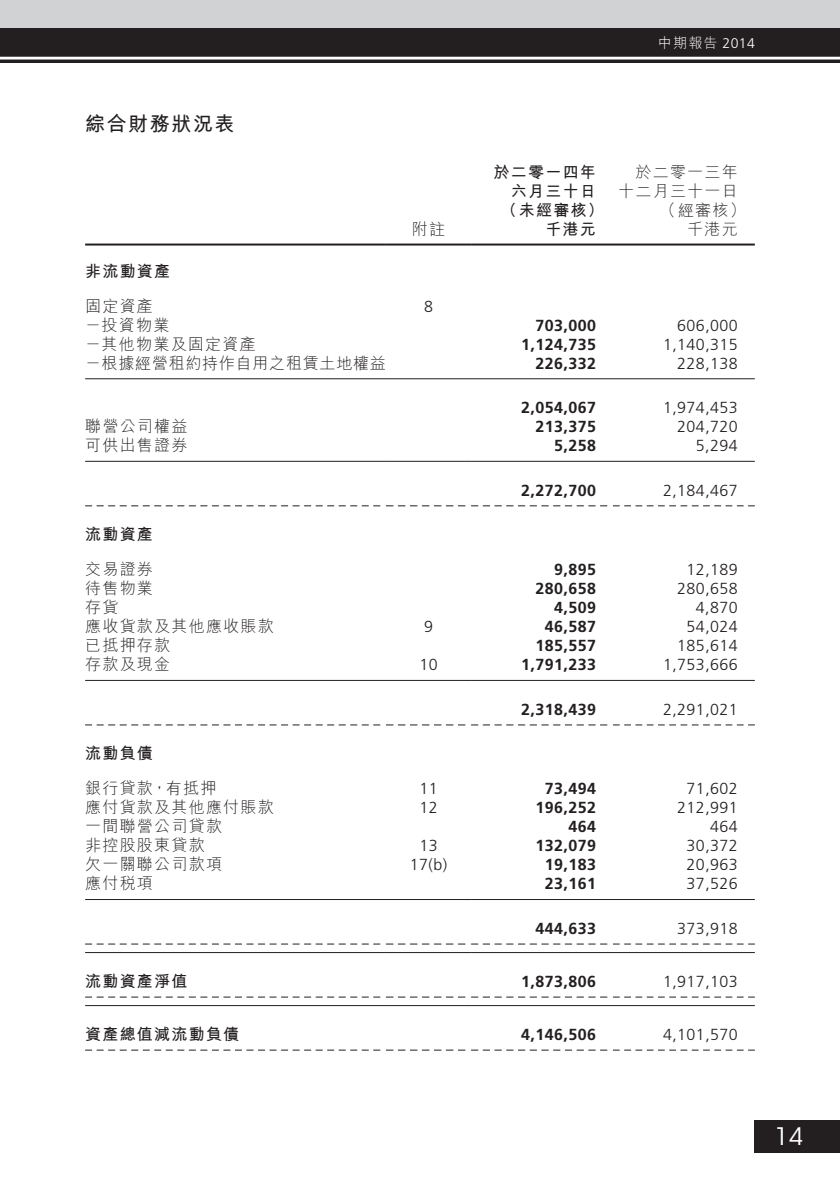
<style>
.page{position:relative;width:840px;height:1191px;background:#fff}
.page>*{position:absolute;margin:0;border:0;box-sizing:border-box;transform-origin:0 0}
.t1{font:24px "ITC Avant Garde Std";color:#fff}
.Heading_1{font:700 20px "M Hei HK";letter-spacing:.08em;color:#231f20}
.Body_Text{font:300 16px "Frutiger LT Std";letter-spacing:.03em;color:#231f20}
.Body_Text-2{font:700 16px "Frutiger LT Std";letter-spacing:.03em;color:#231f20}
.Body_Text-3{font:300 16px "M Hei HK";letter-spacing:.08em;color:#231f20}
.Body_Text-4{font:700 16px "M Hei HK";letter-spacing:.08em;color:#231f20}
.Body_Text-5{font:300 16px "M Hei HK";letter-spacing:.045em;color:#231f20}
.t2{font:300 14px "M Hei HK";color:#fff}
.s1{font-family:"Frutiger LT Std"}
</style>
<div class="page">
<div style="left:0;top:0;width:839px;height:42px;background:#d1d2d4"></div>
<div style="left:0;top:28px;width:839px;height:34px;background:#231f20"></div>
<hr style="left:0;top:57px;width:839px;height:2px;background:#fff">
<div style="left:754px;top:1120px;width:85px;height:32px;background:#231f20"></div>
<hr style="left:85px;top:243px;width:301px;height:2px;background:#231f20">
<hr style="left:386px;top:243px;width:85px;height:2px;background:#231f20">
<hr style="left:471px;top:243px;width:141px;height:2px;background:#231f20">
<hr style="left:612px;top:243px;width:142px;height:2px;background:#231f20">
<hr style="left:85px;top:378px;width:301px;height:1px;background:#231f20">
<hr style="left:386px;top:378px;width:85px;height:1px;background:#231f20">
<hr style="left:471px;top:378px;width:141px;height:1px;background:#231f20">
<hr style="left:612px;top:378px;width:142px;height:1px;background:#231f20">
<hr style="left:85px;top:461px;width:301px;height:1px;background:#231f20">
<hr style="left:386px;top:461px;width:85px;height:1px;background:#231f20">
<hr style="left:471px;top:461px;width:141px;height:1px;background:#231f20">
<hr style="left:612px;top:461px;width:142px;height:1px;background:#231f20">
<svg style="left:85px;top:505px;width:295px;height:1px"></svg>
<svg style="left:386px;top:505px;width:79px;height:1px"></svg>
<svg style="left:471px;top:505px;width:283px;height:1px"></svg>
<hr style="left:85px;top:680px;width:301px;height:1px;background:#231f20">
<hr style="left:386px;top:680px;width:85px;height:1px;background:#231f20">
<hr style="left:471px;top:680px;width:141px;height:1px;background:#231f20">
<hr style="left:612px;top:680px;width:142px;height:1px;background:#231f20">
<svg style="left:85px;top:724px;width:295px;height:1px"></svg>
<svg style="left:386px;top:724px;width:79px;height:1px"></svg>
<svg style="left:471px;top:724px;width:283px;height:1px"></svg>
<hr style="left:85px;top:899px;width:301px;height:1px;background:#231f20">
<hr style="left:386px;top:899px;width:85px;height:1px;background:#231f20">
<hr style="left:471px;top:899px;width:141px;height:1px;background:#231f20">
<hr style="left:612px;top:899px;width:142px;height:1px;background:#231f20">
<svg style="left:85px;top:943px;width:295px;height:1px"></svg>
<svg style="left:386px;top:943px;width:79px;height:1px"></svg>
<svg style="left:471px;top:943px;width:283px;height:1px"></svg>
<hr style="left:85px;top:952px;width:301px;height:1px;background:#231f20">
<hr style="left:386px;top:952px;width:85px;height:1px;background:#231f20">
<hr style="left:471px;top:952px;width:141px;height:1px;background:#231f20">
<hr style="left:612px;top:952px;width:142px;height:1px;background:#231f20">
<svg style="left:85px;top:996px;width:295px;height:1px"></svg>
<svg style="left:386px;top:996px;width:79px;height:1px"></svg>
<svg style="left:471px;top:996px;width:283px;height:1px"></svg>
<hr style="left:85px;top:1005px;width:301px;height:1px;background:#231f20">
<hr style="left:386px;top:1005px;width:85px;height:1px;background:#231f20">
<hr style="left:471px;top:1005px;width:141px;height:1px;background:#231f20">
<hr style="left:612px;top:1005px;width:142px;height:1px;background:#231f20">
<svg style="left:85px;top:1049px;width:295px;height:1px"></svg>
<svg style="left:386px;top:1049px;width:79px;height:1px"></svg>
<svg style="left:471px;top:1049px;width:283px;height:1px"></svg>
<p class="t2" style="left:657px;top:36px;width:98px">中期報告 <span class="s1">2014</span></p>
<p class="Heading_1" style="left:85px;top:109px;width:151px">綜合財務狀況表</p>
<p class="Body_Text-4" style="left:493px;top:160px;width:104px">於二零一四年</p>
<p class="Body_Text-3" style="left:635px;top:164px;width:104px">於二零一三年</p>
<p class="Body_Text-4" style="left:510px;top:179px;width:86px">六月三十日</p>
<p class="Body_Text-3" style="left:618px;top:183px;width:121px">十二月三十一日</p>
<p class="Body_Text-4" style="left:500px;top:198px;width:105px">（未經審核）</p>
<p class="Body_Text-3" style="left:659px;top:202px;width:87px">（經審核(</p>
<p class="Body_Text-3" style="left:411px;top:221px;width:35px">附註</p>
<p class="Body_Text-4" style="left:545px;top:217px;width:52px">千港元</p>
<p class="Body_Text-3" style="left:687px;top:221px;width:52px">千港元</p>
<p class="Body_Text-4" style="left:85px;top:259px;width:86px">非流動資產</p>
<p class="Body_Text-3" style="left:85px;top:298px;width:69px">固定資產</p>
<p class="Body_Text" style="left:424px;top:297px;width:10px">8</p>
<p class="Body_Text-3" style="left:85px;top:317px;width:86px">－投資物業</p>
<p class="Body_Text-2" style="left:535px;top:316px;width:62px">703,000</p>
<p class="Body_Text" style="left:677px;top:316px;width:62px">606,000</p>
<p class="Body_Text-3" style="left:85px;top:336px;width:172px">－其他物業及固定資產</p>
<p class="Body_Text-2" style="left:521px;top:335px;width:76px">1,124,735</p>
<p class="Body_Text" style="left:662px;top:335px;width:76px">1,140,315</p>
<p class="Body_Text-5" style="left:85px;top:355px;width:302px">－根據經營租約持作自用之租賃土地權益</p>
<p class="Body_Text-2" style="left:535px;top:354px;width:62px">226,332</p>
<p class="Body_Text" style="left:677px;top:354px;width:62px">228,138</p>
<p class="Body_Text-2" style="left:521px;top:398px;width:76px">2,054,067</p>
<p class="Body_Text" style="left:662px;top:399px;width:76px">1,974,453</p>
<p class="Body_Text-3" style="left:85px;top:418px;width:104px">聯營公司權益</p>
<p class="Body_Text-2" style="left:535px;top:417px;width:62px">213,375</p>
<p class="Body_Text" style="left:677px;top:418px;width:62px">204,720</p>
<p class="Body_Text-3" style="left:85px;top:437px;width:104px">可供出售證券</p>
<p class="Body_Text-2" style="left:553px;top:436px;width:43px">5,258</p>
<p class="Body_Text" style="left:695px;top:437px;width:43px">5,294</p>
<p class="Body_Text-2" style="left:521px;top:481px;width:76px">2,272,700</p>
<p class="Body_Text" style="left:662px;top:481px;width:76px">2,184,467</p>
<p class="Body_Text-4" style="left:85px;top:523px;width:69px">流動資產</p>
<p class="Body_Text-3" style="left:85px;top:561px;width:69px">交易證券</p>
<p class="Body_Text-2" style="left:553px;top:560px;width:43px">9,895</p>
<p class="Body_Text" style="left:686px;top:561px;width:53px">12,189</p>
<p class="Body_Text-3" style="left:85px;top:580px;width:69px">待售物業</p>
<p class="Body_Text-2" style="left:535px;top:579px;width:62px">280,658</p>
<p class="Body_Text" style="left:677px;top:580px;width:62px">280,658</p>
<p class="Body_Text-3" style="left:85px;top:599px;width:35px">存貨</p>
<p class="Body_Text-2" style="left:553px;top:598px;width:43px">4,509</p>
<p class="Body_Text" style="left:695px;top:599px;width:43px">4,870</p>
<p class="Body_Text-3" style="left:85px;top:618px;width:190px">應收貨款及其他應收賬款</p>
<p class="Body_Text" style="left:424px;top:618px;width:10px">9</p>
<p class="Body_Text-2" style="left:544px;top:617px;width:53px">46,587</p>
<p class="Body_Text" style="left:686px;top:618px;width:53px">54,024</p>
<p class="Body_Text-3" style="left:85px;top:637px;width:86px">已抵押存款</p>
<p class="Body_Text-2" style="left:535px;top:636px;width:62px">185,557</p>
<p class="Body_Text" style="left:677px;top:637px;width:62px">185,614</p>
<p class="Body_Text-3" style="left:85px;top:656px;width:86px">存款及現金</p>
<p class="Body_Text" style="left:419px;top:656px;width:20px">10</p>
<p class="Body_Text-2" style="left:521px;top:655px;width:76px">1,791,233</p>
<p class="Body_Text" style="left:662px;top:656px;width:76px">1,753,666</p>
<p class="Body_Text-2" style="left:521px;top:700px;width:76px">2,318,439</p>
<p class="Body_Text" style="left:662px;top:700px;width:76px">2,291,021</p>
<p class="Body_Text-4" style="left:85px;top:742px;width:69px">流動負債</p>
<p class="Body_Text-3" style="left:85px;top:780px;width:133px">銀行貸款，有抵押</p>
<p class="Body_Text" style="left:419px;top:780px;width:20px">11</p>
<p class="Body_Text-2" style="left:544px;top:779px;width:53px">73,494</p>
<p class="Body_Text" style="left:686px;top:780px;width:53px">71,602</p>
<p class="Body_Text-3" style="left:85px;top:799px;width:190px">應付貨款及其他應付賬款</p>
<p class="Body_Text" style="left:419px;top:799px;width:20px">12</p>
<p class="Body_Text-2" style="left:535px;top:798px;width:62px">196,252</p>
<p class="Body_Text" style="left:677px;top:799px;width:62px">212,991</p>
<p class="Body_Text-3" style="left:85px;top:818px;width:138px">一間聯營公司貸款</p>
<p class="Body_Text-2" style="left:568px;top:817px;width:29px">464</p>
<p class="Body_Text" style="left:709px;top:818px;width:29px">464</p>
<p class="Body_Text-3" style="left:85px;top:837px;width:121px">非控股股東貸款</p>
<p class="Body_Text" style="left:419px;top:837px;width:20px">13</p>
<p class="Body_Text-2" style="left:535px;top:836px;width:62px">132,079</p>
<p class="Body_Text" style="left:686px;top:837px;width:53px">30,372</p>
<p class="Body_Text-3" style="left:85px;top:856px;width:138px">欠一關聯公司款項</p>
<p class="Body_Text" style="left:409px;top:856px;width:39px">1 7 (b(</p>
<p class="Body_Text-2" style="left:544px;top:855px;width:53px">19,183</p>
<p class="Body_Text" style="left:686px;top:856px;width:53px">20,963</p>
<p class="Body_Text-3" style="left:85px;top:875px;width:69px">應付稅項</p>
<p class="Body_Text-2" style="left:544px;top:874px;width:53px">23,161</p>
<p class="Body_Text" style="left:686px;top:875px;width:53px">37,526</p>
<p class="Body_Text-2" style="left:535px;top:919px;width:62px">444,633</p>
<p class="Body_Text" style="left:677px;top:919px;width:62px">373,918</p>
<p class="Body_Text-4" style="left:85px;top:969px;width:104px">流動資產淨值</p>
<p class="Body_Text-2" style="left:521px;top:972px;width:76px">1,873,806</p>
<p class="Body_Text" style="left:662px;top:972px;width:76px">1,917,103</p>
<p class="Body_Text-4" style="left:85px;top:1022px;width:155px">資產總值減流動負債</p>
<p class="Body_Text-2" style="left:521px;top:1025px;width:76px">4,146,506</p>
<p class="Body_Text" style="left:662px;top:1025px;width:76px">4,101,570</p>
<h1 class="t1" style="left:774px;top:1121px;width:30px">14</h1>
</div>
